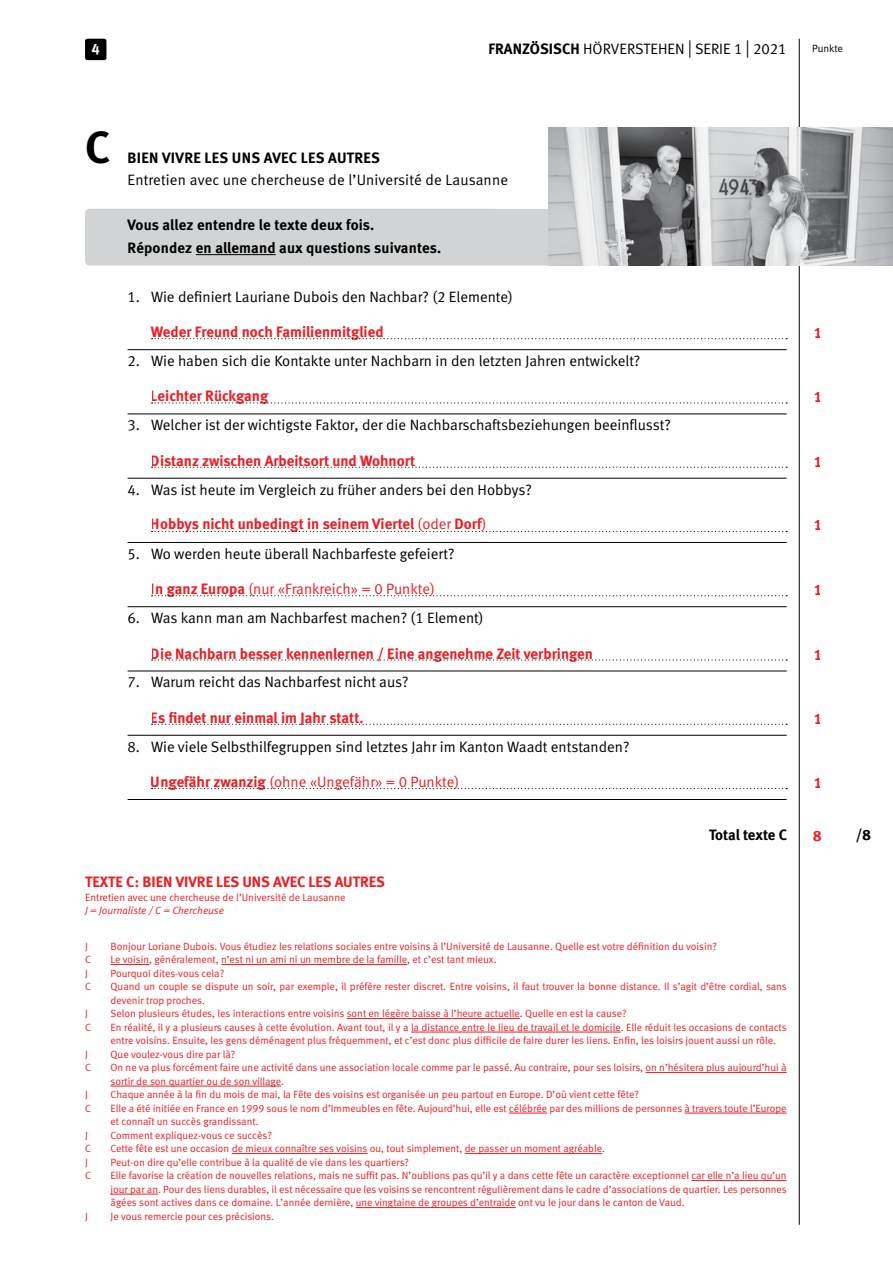
<style>
.page{position:relative;width:893px;height:1263px;background:#fff}
.page>*{position:absolute;margin:0;border:0;box-sizing:border-box;transform-origin:0 0}
.Titel_01_ohne_Linie{font:45px "Meta Bold LF";color:#000}
.Titel_03{font:15px "Meta Normal LF";color:#000}
.t1{font:15px "Meta Bold LF";color:#ed1d24}
.Titel_01_ohne_Linie-2{font:15px/22.5px "Meta Normal LF";color:#000}
.t2{font:15px "Meta Normal LF";color:#ed1d24}
.Titel_01_ohne_Linie-3{font:15px/22.5px "Meta Bold LF";letter-spacing:.01em;color:#000}
.Text_mit_Linie_unten{font:15px "Meta Bold LF";letter-spacing:-.01em;color:#000}
.t3{font:15px "Meta Bold LF";color:#fff}
.t4{font:10.5px/13.5px "Meta Normal LF";color:#ed1d24}
.t5{font:italic 10.5px "Meta Normal LF";color:#ed1d24}
.t6{font:10.5px "Meta Normal LF";letter-spacing:-.005em;color:#000}
.s1{font-family:"Meta Bold LF"}
.s2{font-size:18px}
.s3{font-family:"Meta Normal LF"}
</style>
<div class="page">
<div style="left:85px;top:39px;width:21px;height:21px;background:#000;border-radius:2px"></div>
<hr style="left:799px;top:39px;width:1px;height:1186px;background:#000">
<div style="left:85px;top:209px;width:702px;height:57px;background:#d1d3d4;border-radius:4px"></div>
<hr style="left:196px;top:254px;width:80px;height:1px;background:#000">
<hr style="left:128px;top:349px;width:659px;height:1px;background:#000">
<hr style="left:128px;top:414px;width:659px;height:1px;background:#000">
<hr style="left:128px;top:478px;width:659px;height:1px;background:#000">
<hr style="left:128px;top:542px;width:659px;height:1px;background:#000">
<hr style="left:128px;top:606px;width:659px;height:1px;background:#000">
<hr style="left:128px;top:671px;width:659px;height:1px;background:#000">
<hr style="left:128px;top:735px;width:659px;height:1px;background:#000">
<hr style="left:128px;top:799px;width:659px;height:1px;background:#000">
<svg style="left:152px;top:338px;width:635px;height:1px"></svg>
<svg style="left:152px;top:402px;width:635px;height:1px"></svg>
<svg style="left:152px;top:467px;width:635px;height:1px"></svg>
<svg style="left:152px;top:531px;width:635px;height:1px"></svg>
<svg style="left:152px;top:595px;width:635px;height:1px"></svg>
<svg style="left:152px;top:659px;width:635px;height:1px"></svg>
<svg style="left:152px;top:724px;width:635px;height:1px"></svg>
<svg style="left:152px;top:788px;width:635px;height:1px"></svg>
<img style="left:548px;top:128px;width:345px;height:138px">
<hr style="left:111px;top:964px;width:38px;height:1px;background:#ed1d24">
<hr style="left:221px;top:964px;width:186px;height:1px;background:#ed1d24">
<hr style="left:347px;top:1018px;width:173px;height:1px;background:#ed1d24">
<hr style="left:411px;top:1032px;width:210px;height:1px;background:#ed1d24">
<hr style="left:646px;top:1072px;width:141px;height:1px;background:#ed1d24">
<hr style="left:111px;top:1086px;width:170px;height:1px;background:#ed1d24">
<hr style="left:509px;top:1113px;width:38px;height:1px;background:#ed1d24">
<hr style="left:684px;top:1113px;width:103px;height:1px;background:#ed1d24">
<hr style="left:232px;top:1153px;width:135px;height:1px;background:#ed1d24">
<hr style="left:465px;top:1153px;width:137px;height:1px;background:#ed1d24">
<hr style="left:691px;top:1180px;width:96px;height:1px;background:#ed1d24">
<hr style="left:111px;top:1194px;width:47px;height:1px;background:#ed1d24">
<hr style="left:356px;top:1207px;width:160px;height:1px;background:#ed1d24">
<p class="Titel_01_ohne_Linie-2" style="left:489px;top:38px;width:300px"><span class="s1">FRANZÖSISCH</span> HÖRVERSTEHEN <span class="s2">|</span> SERIE 1 <span class="s2">|</span> 2021</p>
<h2 class="t3" style="left:91px;top:40px;width:10px">4</h2>
<p class="t6" style="left:812px;top:43px;width:32px">Punkte</p>
<p class="Titel_01_ohne_Linie" style="left:85px;top:120px;width:27px">C</p>
<p class="Titel_01_ohne_Linie-2" style="left:128px;top:146px;width:382px"><span class="s1">BIEN VIVRE LES UNS AVEC LES AUTRES<br></span>Entretien avec une chercheuse de l’Université de Lausanne</p>
<p class="Titel_01_ohne_Linie-3" style="left:128px;top:213px;width:315px">Vous allez entendre le texte deux fois.<br>Répondez en allemand aux questions suivantes.</p>
<p class="Titel_01_ohne_Linie-2" style="left:128px;top:285px;width:387px">1. Wie definiert Lauriane Dubois den Nachbar? (2 Elemente)</p>
<h2 class="t1" style="left:151px;top:323px;width:234px">Weder Freund noch Familienmitglied</h2>
<p class="Titel_03" style="left:128px;top:352px;width:514px">2. Wie haben sich die Kontakte unter Nachbarn in den letzten Jahren entwickelt?</p>
<h2 class="t1" style="left:151px;top:387px;width:119px">Leichter Rückgang</h2>
<p class="Titel_03" style="left:128px;top:416px;width:545px">3. Welcher ist der wichtigste Faktor, der die Nachbarschaftsbeziehungen beeinflusst?</p>
<h2 class="t1" style="left:151px;top:451px;width:266px">Distanz zwischen Arbeitsort und Wohnort</h2>
<p class="Titel_03" style="left:128px;top:481px;width:406px">4. Was ist heute im Vergleich zu früher anders bei den Hobbys?</p>
<h2 class="t1" style="left:151px;top:515px;width:337px">Hobbys nicht unbedingt in seinem Viertel <span class="s3">(oder</span> Dorf<span class="s3">)</span></h2>
<p class="Titel_03" style="left:128px;top:545px;width:328px">5. Wo werden heute überall Nachbarfeste gefeiert?</p>
<h2 class="t2" style="left:151px;top:580px;width:285px"><span class="s1">In ganz Europa</span> (nur «Frankreich» = 0 Punkte)</h2>
<p class="Titel_03" style="left:128px;top:609px;width:357px">6. Was kann man am Nachbarfest machen? (1 Element)</p>
<h2 class="t1" style="left:151px;top:645px;width:444px">Die Nachbarn besser kennenlernen / Eine angenehme Zeit verbringen</h2>
<p class="Titel_03" style="left:128px;top:673px;width:283px">7. Warum reicht das Nachbarfest nicht aus?</p>
<h2 class="t1" style="left:151px;top:708px;width:214px">Es findet nur einmal im Jahr statt.</h2>
<p class="Titel_03" style="left:128px;top:738px;width:503px">8. Wie viele Selbsthilfegruppen sind letztes Jahr im Kanton Waadt entstanden?</p>
<h2 class="t2" style="left:151px;top:773px;width:310px"><span class="s1">Ungefähr zwanzig</span> (ohne «Ungefähr» = 0 Punkte)</h2>
<h2 class="t1" style="left:813px;top:324px;width:10px">1</h2>
<h2 class="t1" style="left:813px;top:388px;width:10px">1</h2>
<h2 class="t1" style="left:813px;top:452px;width:10px">1</h2>
<h2 class="t1" style="left:813px;top:516px;width:10px">1</h2>
<h2 class="t1" style="left:813px;top:581px;width:10px">1</h2>
<h2 class="t1" style="left:813px;top:646px;width:10px">1</h2>
<h2 class="t1" style="left:813px;top:710px;width:10px">1</h2>
<h2 class="t1" style="left:813px;top:774px;width:10px">1</h2>
<p class="Text_mit_Linie_unten" style="left:709px;top:826px;width:80px">Total texte C</p>
<p class="Text_mit_Linie_unten" style="left:856px;top:826px;width:16px">/8</p>
<h2 class="t1" style="left:813px;top:827px;width:10px">8</h2>
<h2 class="t1" style="left:85px;top:873px;width:301px">TEXTE C: BIEN VIVRE LES UNS AVEC LES AUTRES</h2>
<p class="t4" style="left:85px;top:890px;width:262px">Entretien avec une chercheuse de l’Université de Lausanne</p>
<p class="t5" style="left:85px;top:905px;width:140px">J = Journaliste / C = Chercheuse</p>
<p class="t4" style="left:85px;top:939px;width:4px">J</p>
<p class="t4" style="left:111px;top:939px;width:608px">Bonjour Loriane Dubois. Vous étudiez les relations sociales entre voisins à l’Université de Lausanne. Quelle est votre définition du voisin?</p>
<p class="t4" style="left:85px;top:952px;width:7px">C</p>
<p class="t4" style="left:111px;top:952px;width:388px">Le voisin, généralement, n’est ni un ami ni un membre de la famille, et c’est tant mieux.</p>
<p class="t4" style="left:85px;top:966px;width:4px">J</p>
<p class="t4" style="left:111px;top:966px;width:115px">Pourquoi dites-vous cela?</p>
<p class="t4" style="left:85px;top:979px;width:7px">C</p>
<p class="t4" style="left:111px;top:979px;width:678px">Quand un couple se dispute un soir, par exemple, il préfère rester discret. Entre voisins, il faut trouver la bonne distance. Il s’agit d’être cordial, sans devenir trop proches.</p>
<p class="t4" style="left:85px;top:1006px;width:4px">J</p>
<p class="t4" style="left:111px;top:1006px;width:518px">Selon plusieurs études, les interactions entre voisins sont en légère baisse à l’heure actuelle. Quelle en est la cause?</p>
<p class="t4" style="left:85px;top:1020px;width:7px">C</p>
<p class="t4" style="left:111px;top:1020px;width:678px">En réalité, il y a plusieurs causes à cette évolution. Avant tout, il y a la distance entre le lieu de travail et le domicile. Elle réduit les occasions de contacts entre voisins. Ensuite, les gens déménagent plus fréquemment, et c’est donc plus difficile de faire durer les liens. Enfin, les loisirs jouent aussi un rôle.</p>
<p class="t4" style="left:85px;top:1047px;width:4px">J</p>
<p class="t4" style="left:111px;top:1047px;width:126px">Que voulez-vous dire par là?</p>
<p class="t4" style="left:85px;top:1060px;width:7px">C</p>
<p class="t4" style="left:111px;top:1060px;width:678px">On ne va plus forcément faire une activité dans une association locale comme par le passé. Au contraire, pour ses loisirs, on n’hésitera plus aujourd’hui à sortir de son quartier ou de son village.</p>
<p class="t4" style="left:85px;top:1087px;width:4px">J</p>
<p class="t4" style="left:111px;top:1087px;width:530px">Chaque année à la fin du mois de mai, la Fête des voisins est organisée un peu partout en Europe. D’où vient cette fête?</p>
<p class="t4" style="left:85px;top:1101px;width:7px">C</p>
<p class="t4" style="left:111px;top:1101px;width:678px">Elle a été initiée en France en 1999 sous le nom d’Immeubles en fête. Aujourd’hui, elle est célébrée par des millions de personnes à travers toute l’Europe et connaît un succès grandissant.</p>
<p class="t4" style="left:85px;top:1128px;width:4px">J</p>
<p class="t4" style="left:111px;top:1128px;width:163px">Comment expliquez-vous ce succès?</p>
<p class="t4" style="left:85px;top:1141px;width:7px">C</p>
<p class="t4" style="left:111px;top:1141px;width:496px">Cette fête est une occasion de mieux connaître ses voisins ou, tout simplement, de passer un moment agréable.</p>
<p class="t4" style="left:85px;top:1155px;width:4px">J</p>
<p class="t4" style="left:111px;top:1155px;width:300px">Peut-on dire qu’elle contribue à la qualité de vie dans les quartiers?</p>
<p class="t4" style="left:85px;top:1168px;width:7px">C</p>
<p class="t4" style="left:111px;top:1168px;width:678px;text-align:justify">Elle favorise la création de nouvelles relations, mais ne suffit pas. N’oublions pas qu’il y a dans cette fête un caractère exceptionnel car elle n’a lieu qu’un jour par an. Pour des liens durables, il est nécessaire que les voisins se rencontrent régulièrement dans le cadre d’associations de quartier. Les personnes âgées sont actives dans ce domaine. L’année dernière, une vingtaine de groupes d’entraide ont vu le jour dans le canton de Vaud.</p>
<p class="t4" style="left:85px;top:1209px;width:4px">J</p>
<p class="t4" style="left:111px;top:1209px;width:165px">Je vous remercie pour ces précisions.</p>
</div>
